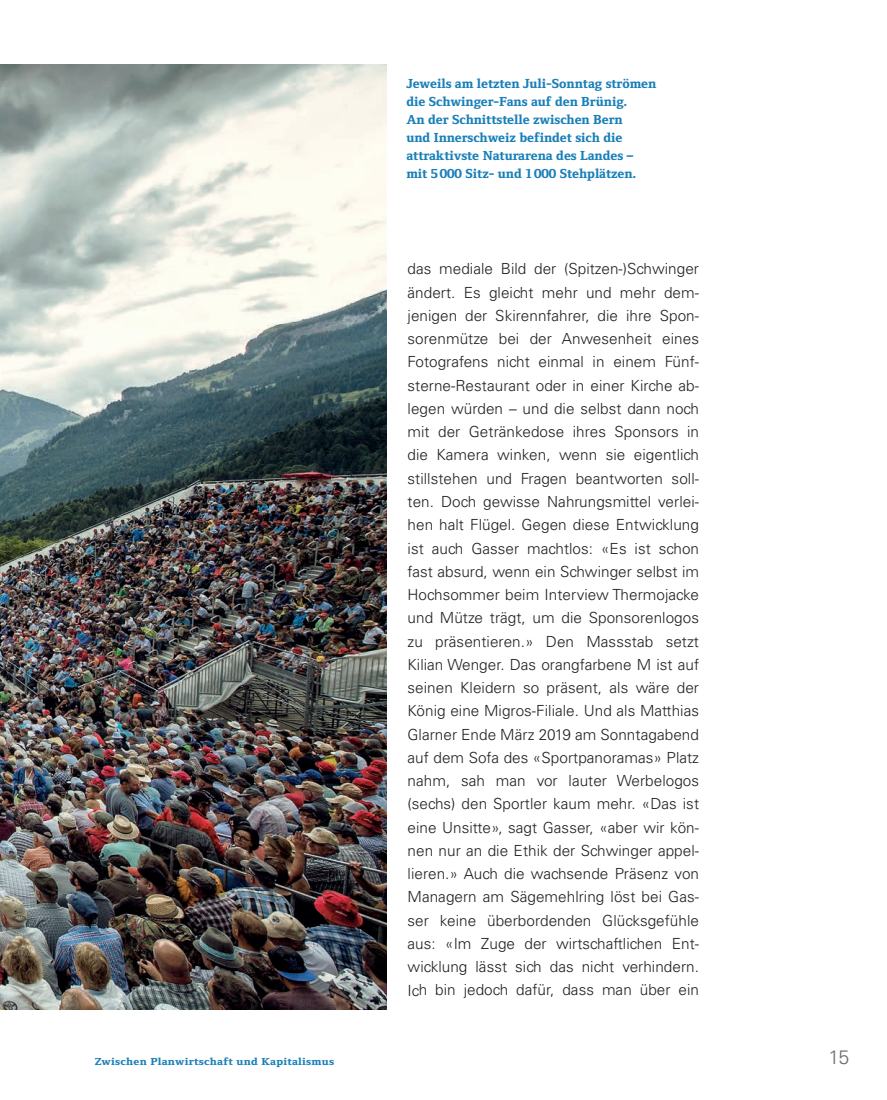
<style>
.page{position:relative;width:887px;height:1100px;background:#fff}
.page>*{position:absolute;margin:0;border:0;box-sizing:border-box;transform-origin:0 0}
.t1{font:300 19.5px "Univers LT Std";color:#6c6d70}
.t2{font:300 15.3px/23.2px "Univers LT Std";letter-spacing:.005em;color:#231f20;text-align:justify}
.t3{font:800 13.5px/18px "Foundry Form Serif";letter-spacing:-.005em;color:#197fb8}
.t4{font:800 10.5px "Foundry Form Serif";letter-spacing:.02em;color:#197fb8;scale:1.11 1}
</style>
<div class="page">
<img style="left:0;top:64px;width:386px;height:945px">
<p class="t3" style="left:406px;top:75px;width:252px">Jeweils am letzten Juli-Sonntag strömen die Schwinger-Fans auf den Brünig.<br>An der Schnittstelle zwischen Bern<br>und Innerschweiz befindet sich die attraktivste Naturarena des Landes – mit 5000 Sitz- und 1000 Stehplätzen.</p>
<p class="t2" style="left:408px;top:257px;width:293px">das mediale Bild der (Spitzen-)Schwinger ändert. Es gleicht mehr und mehr dem&shy;jenigen der Skirennfahrer, die ihre Spon&shy;sorenmütze bei der Anwesenheit eines Fotografens nicht einmal in einem Fünf&shy;sterne-Restaurant oder in einer Kirche ab&shy;legen würden – und die selbst dann noch mit der Getränkedose ihres Sponsors in die Kamera winken, wenn sie eigentlich stillstehen und Fragen beantworten soll&shy;ten. Doch gewisse Nahrungsmittel verlei&shy;hen halt Flügel. Gegen diese Entwicklung ist auch Gasser machtlos: «Es ist schon fast absurd, wenn ein Schwinger selbst im Hochsommer beim Interview Thermojacke und Mütze trägt, um die Sponsorenlogos zu präsentieren.» Den Massstab setzt Kilian Wenger. Das orangfarbene M ist auf seinen Kleidern so präsent, als wäre der König eine Migros-Filiale. Und als Matthias Glarner Ende März 2019 am Sonntagabend auf dem Sofa des «Sportpanoramas» Platz nahm, sah man vor lauter Werbelogos (sechs) den Sportler kaum mehr. «Das ist eine Unsitte», sagt Gasser, «aber wir kön&shy;nen nur an die Ethik der Schwinger appel&shy;lieren.» Auch die wachsende Präsenz von Managern am Sägemehlring löst bei Gas&shy;ser keine überbordenden Glücksgefühle aus: «Im Zuge der wirtschaftlichen Ent&shy;wicklung lässt sich das nicht verhindern.<br>Ich bin jedoch dafür, dass man über ein</p>
<p class="t4" style="left:95px;top:1055px;width:217px">Zwischen Planwirtschaft und Kapitalismus</p>
<p class="t1" style="left:828px;top:1045px;width:22px">15</p>
</div>
